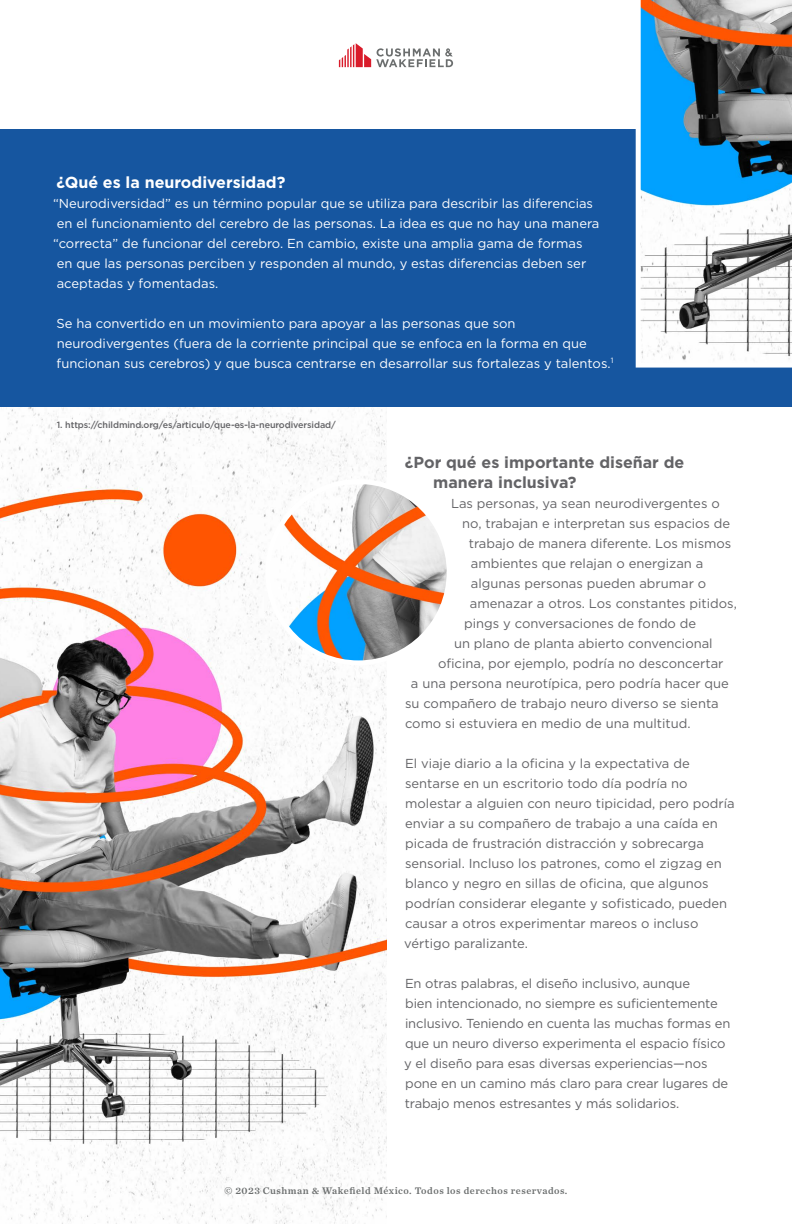
<style>
.page{position:relative;width:792px;height:1224px;background:#fff}
.page>*{position:absolute;margin:0;border:0;box-sizing:border-box;transform-origin:0 0}
.t1{font:700 16px/20px "Gotham";color:#636366}
.t2{font:700 16px "Gotham";color:#fff}
.t3{font:13px/20px "Gotham";color:#636366}
.t4{font:13px/20px "Gotham";color:#fff}
.t5{font:10px "Chronicle Text G2 Semi";letter-spacing:.05em;color:#6b6e6e}
.t6{font:500 9px "Gotham";letter-spacing:-.01em;color:#636366}
</style>
<div class="page">
<img style="left:0;top:407px;width:387px;height:817px">
<div style="left:0;top:129px;width:792px;height:278px;background:#1656a0"></div>
<svg style="left:339px;top:43px;width:114px;height:24px"></svg>
<img style="left:268px;top:482px;width:181px;height:181px;border-radius:91px">
<div style="left:265px;top:479px;width:187px;height:186px;border:5px solid #fff;border-radius:50%"></div>
<svg style="left:636px;top:0;width:156px;height:368px;background:#90abbc"></svg>
<p class="t2" style="left:56px;top:171px;width:231px">¿Qué es la neurodiversidad?</p>
<p class="t4" style="left:53px;top:193px;width:548px">“Neurodiversidad” es un término popular que se utiliza para describir las diferencias en el funcionamiento del cerebro de las personas. La idea es que no hay una manera “correcta” de funcionar del cerebro. En cambio, existe una amplia gama de formas en que las personas perciben y responden al mundo, y estas diferencias deben ser aceptadas y fomentadas.</p>
<p class="t4" style="left:56px;top:313px;width:558px">Se ha convertido en un movimiento para apoyar a las personas que son neurodivergentes (fuera de la corriente principal que se enfoca en la forma en que funcionan sus cerebros) y que busca centrarse en desarrollar sus fortalezas y talentos.<sup>1</sup></p>
<p class="t6" style="left:57px;top:418px;width:281px">1. https://childmind.org/es/articulo/que-es-la-neurodiversidad/</p>
<p class="t1" style="left:433px;top:452px;width:253px;text-indent:-28px">¿Por qué es importante diseñar de manera inclusiva?</p>
<p class="t3" style="left:451px;top:493px;width:270px">Las personas, ya sean neurodivergentes o</p>
<p class="t3" style="left:462px;top:513px;width:270px">no, trabajan e interpretan sus espacios de</p>
<p class="t3" style="left:469px;top:533px;width:264px">trabajo de manera diferente. Los mismos</p>
<p class="t3" style="left:471px;top:553px;width:234px">ambientes que relajan o energizan a</p>
<p class="t3" style="left:471px;top:573px;width:237px">algunas personas pueden abrumar o</p>
<p class="t3" style="left:470px;top:593px;width:268px">amenazar a otros. Los constantes pitidos,</p>
<p class="t3" style="left:464px;top:613px;width:234px">pings y conversaciones de fondo de</p>
<p class="t3" style="left:454px;top:633px;width:260px">un plano de planta abierto convencional</p>
<p class="t3" style="left:438px;top:653px;width:287px">oficina, por ejemplo, podría no desconcertar</p>
<p class="t3" style="left:411px;top:673px;width:319px">a una persona neurotípica, pero podría hacer que</p>
<p class="t3" style="left:405px;top:693px;width:315px">su compañero de trabajo neuro diverso se sienta</p>
<p class="t3" style="left:405px;top:713px;width:287px">como si estuviera en medio de una multitud.</p>
<p class="t3" style="left:404px;top:753px;width:332px">El viaje diario a la oficina y la expectativa de sentarse en un escritorio todo día podría no molestar a alguien con neuro tipicidad, pero podría enviar a su compañero de trabajo a una caída en picada de frustración distracción y sobrecarga sensorial. Incluso los patrones, como el zigzag en blanco y negro en sillas de oficina, que algunos podrían considerar elegante y sofisticado, pueden causar a otros experimentar mareos o incluso vértigo paralizante.</p>
<p class="t3" style="left:404px;top:973px;width:328px">En otras palabras, el diseño inclusivo, aunque<br>bien intencionado, no siempre es suficientemente inclusivo. Teniendo en cuenta las muchas formas en que un neuro diverso experimenta el espacio físico y el diseño para esas diversas experiencias—nos pone en un camino más claro para crear lugares de trabajo menos estresantes y más solidarios.</p>
<p class="t5" style="left:225px;top:1183px;width:344px">© 2023 Cushman &amp; Wakefield México. Todos los derechos reservados.</p>
</div>
